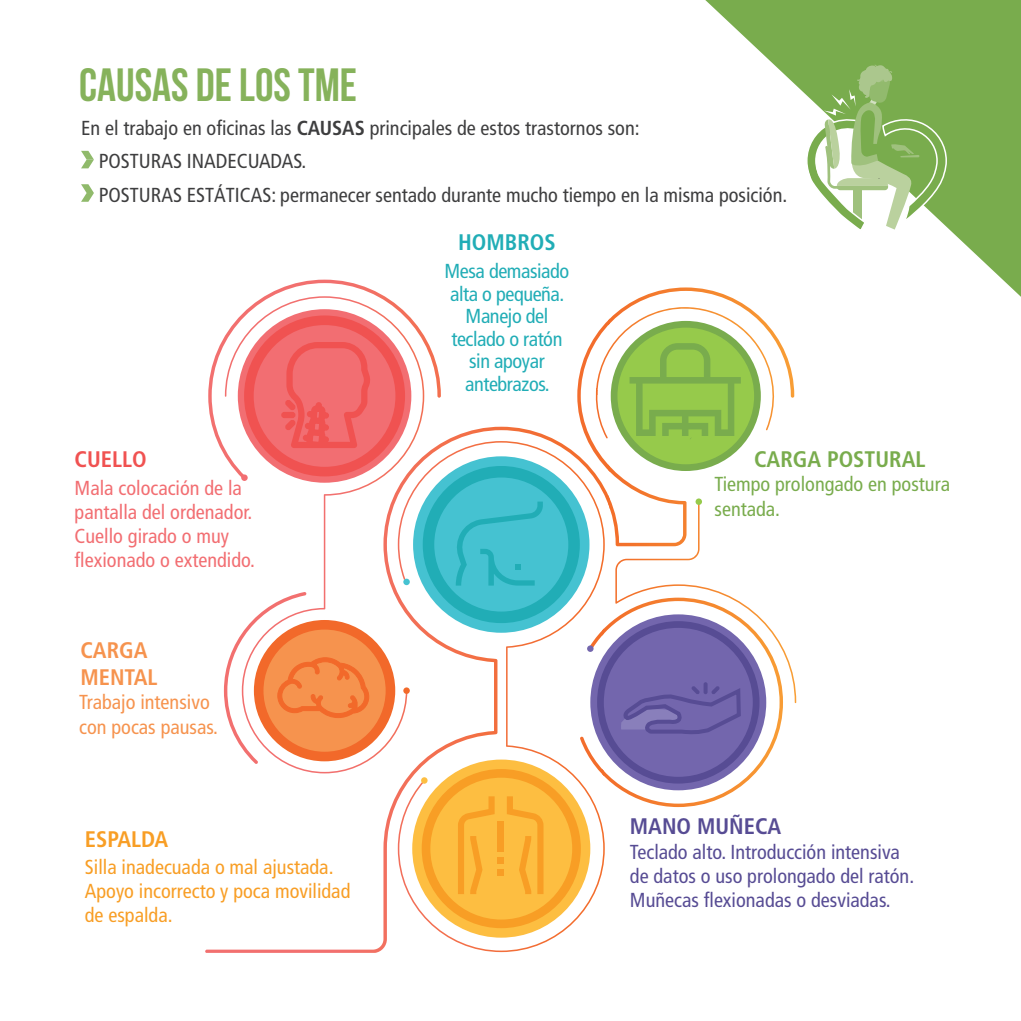
<style>
.page{position:relative;width:1021px;height:1021px;background:#fff}
.page>*{position:absolute;margin:0;border:0;box-sizing:border-box;transform-origin:0 0}
.t1{font:700 46.57px "Bebas Neue";color:#86b25b}
.t2{font:700 condensed 22.5px "Frutiger";color:#79ac4d}
.t3{font:700 condensed 22.5px/27px "Frutiger";color:#f6934e}
.t4{font:700 condensed 22.5px "Frutiger";color:#574c94}
.t5{font:700 condensed 22.5px "Frutiger";color:#21adb6}
.t6{font:700 condensed 22.5px "Frutiger";color:#f89e25}
.t7{font:700 condensed 22.5px "Frutiger";color:#f05251}
.t8{font:condensed 20.25px/33.3px "Frutiger";color:#3e3e3f}
.t9{font:condensed 20.25px/24.3px "Frutiger";color:#574c94}
.t10{font:condensed 20.25px/24.3px "Frutiger";color:#f26e72}
.t11{font:condensed 20.25px/22.5px "Frutiger";letter-spacing:-.02em;color:#21adb6;text-align:center}
.t12{font:condensed 20.25px/24.3px "Frutiger";color:#f89e25}
.t13{font:condensed 20.25px/24.3px "Frutiger";color:#79ac4d}
.t14{font:condensed 20.25px/24.3px "Frutiger";color:#f6934e}
.s1{font-weight:700}
</style>
<div class="page">
<svg style="left:705px;top:0;width:315px;height:296px"></svg>
<svg style="left:81px;top:151px;width:13px;height:17px"></svg>
<svg style="left:81px;top:184px;width:13px;height:18px"></svg>
<svg style="left:205px;top:287px;width:589px;height:665px"></svg>
<svg style="left:580px;top:597px;width:203px;height:210px"></svg>
<svg style="left:225px;top:479px;width:199px;height:294px"></svg>
<svg style="left:208px;top:279px;width:233px;height:200px"></svg>
<div style="left:695px;top:498px;width:7px;height:7px;background:#96ca4b;border-radius:50%"></div>
<div style="left:587px;top:645px;width:6px;height:7px;background:#7366ad;border-radius:50%"></div>
<div style="left:241px;top:474px;width:7px;height:7px;background:#f26e72;border-radius:50%"></div>
<div style="left:403px;top:578px;width:7px;height:7px;background:#45c2d1;border-radius:50%"></div>
<div style="left:403px;top:687px;width:7px;height:7px;background:#f2692a;border-radius:50%"></div>
<svg style="left:421px;top:777px;width:6px;height:6px"></svg>
<svg style="left:590px;top:614px;width:176px;height:176px;background:#7063aa"></svg>
<div style="left:597px;top:621px;width:162px;height:162px;border:7px solid #574c94;border-radius:50%"></div>
<div style="left:615px;top:326px;width:141px;height:140px;background:#96ca4b;border-radius:50%"></div>
<svg style="left:412px;top:759px;width:178px;height:178px;background:#fcb93e"></svg>
<div style="left:422px;top:769px;width:159px;height:159px;border:9px solid #f89e25;border-radius:50%"></div>
<svg style="left:413px;top:456px;width:176px;height:176px;background:#3fbecc"></svg>
<div style="left:423px;top:466px;width:157px;height:157px;border:12px solid #21adb6;border-radius:50%"></div>
<svg style="left:224px;top:592px;width:171px;height:172px"></svg>
<svg style="left:238px;top:309px;width:173px;height:173px;background:#f1686b"></svg>
<div style="left:244px;top:315px;width:161px;height:161px;border:10px solid #f05251;border-radius:50%"></div>
<div style="left:281px;top:412px;width:14px;height:6px;border:2px solid #f05251;border-radius:2px"></div>
<svg style="left:283px;top:341px;width:88px;height:153px;background:#f27375"></svg>
<svg style="left:456px;top:501px;width:87px;height:84px;background:#3ebecc"></svg>
<svg style="left:458px;top:796px;width:36px;height:98px;background:#fbb438"></svg>
<svg style="left:507px;top:796px;width:36px;height:98px;background:#fbb438"></svg>
<div style="left:497px;top:820px;width:7px;height:31px;background:#f89e25"></div>
<div style="left:497px;top:857px;width:7px;height:6px;background:#f89e25"></div>
<div style="left:497px;top:869px;width:7px;height:6px;background:#f89e25"></div>
<svg style="left:615px;top:501px;width:181px;height:235px"></svg>
<svg style="left:583px;top:296px;width:194px;height:143px"></svg>
<svg style="left:804px;top:63px;width:143px;height:170px"></svg>
<h1 class="t1" style="left:79px;top:60px;width:279px">CAUSAS DE LOS TME</h1>
<p class="t8" style="left:99px;top:111px;width:690px;text-indent:-18px">En el trabajo en oficinas las <span class="s1">CAUSAS</span> principales de estos trastornos son:<br>POSTURAS INADECUADAS.<br>POSTURAS ESTÁTICAS: permanecer sentado durante mucho tiempo en la misma posición.</p>
<p class="t5" style="left:458px;top:229px;width:99px">HOMBROS</p>
<p class="t7" style="left:75px;top:445px;width:74px">CUELLO</p>
<p class="t10" style="left:75px;top:475px;width:182px">Mala colocación de la pantalla del ordenador.<br>Cuello girado o muy flexionado o extendido.</p>
<p class="t3" style="left:80px;top:637px;width:79px">CARGA<br>MENTAL</p>
<p class="t14" style="left:79px;top:690px;width:140px">Trabajo intensivo con pocas pausas.</p>
<p class="t6" style="left:85px;top:826px;width:85px">ESPALDA</p>
<p class="t12" style="left:85px;top:854px;width:267px">Silla inadecuada o mal ajustada.<br>Apoyo incorrecto y poca movilidad de espalda.</p>
<p class="t11" style="left:444px;top:260px;width:126px">Mesa demasiado alta o pequeña.<br>Manejo del teclado o ratón sin apoyar antebrazos.</p>
<p class="t2" style="left:754px;top:445px;width:173px">CARGA POSTURAL</p>
<p class="t13" style="left:714px;top:472px;width:237px">Tiempo prolongado en postura sentada.</p>
<p class="t4" style="left:630px;top:812px;width:153px">MANO MUÑECA</p>
<p class="t9" style="left:630px;top:839px;width:286px">Teclado alto. Introducción intensiva de datos o uso prolongado del ratón.<br>Muñecas flexionadas o desviadas.</p>
</div>
